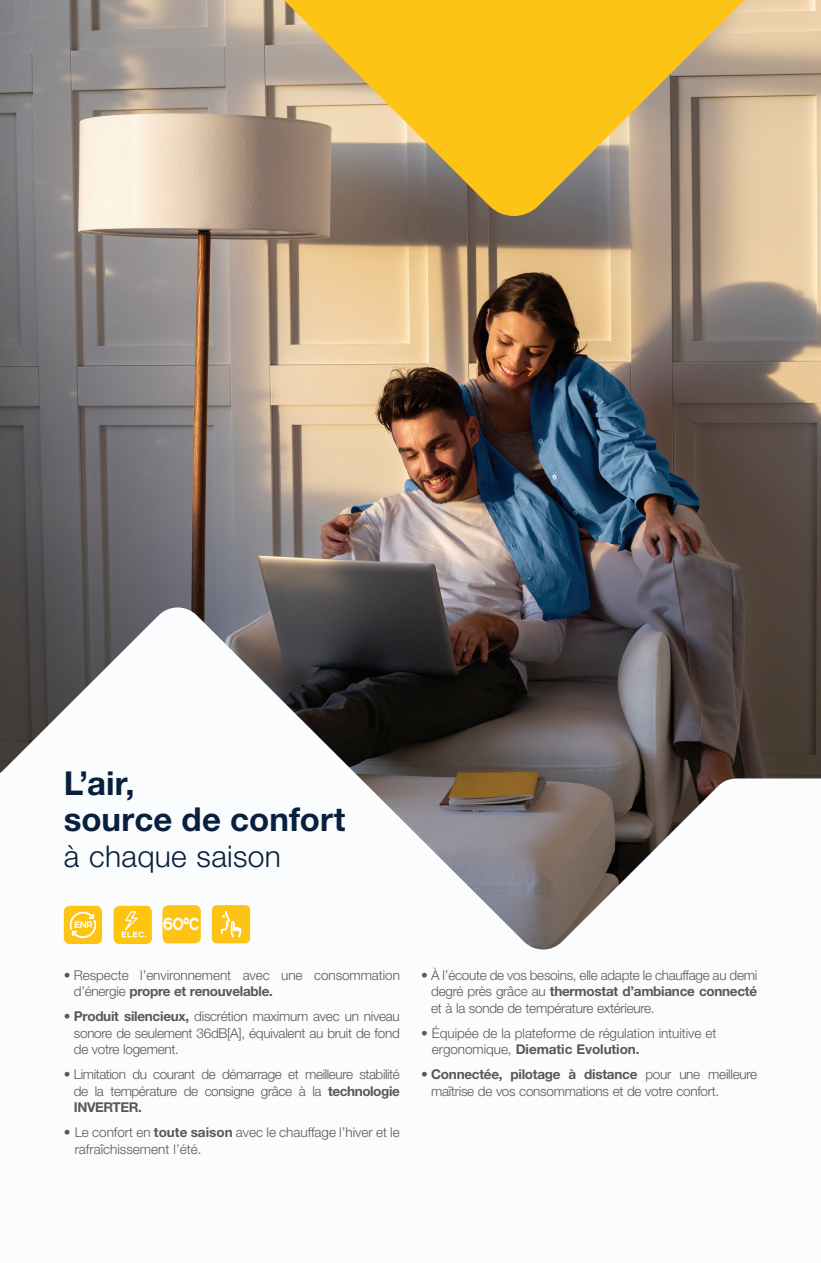
<style>
.page{position:relative;width:821px;height:1263px;background:#fff}
.page>*{position:absolute;margin:0;border:0;box-sizing:border-box;transform-origin:0 0}
.t1{font:700 33px/36px "Helvetica Neue LT Std";letter-spacing:.005em;color:#08203d}
.t2{font:300 30px "Helvetica Neue LT Std";letter-spacing:.01em;color:#08203d}
.t3{font:700 22.5px "Affect";color:#fff;scale:.8 1}
.t4{font:300 13.5px/16.5px "Helvetica Neue LT Std";letter-spacing:-.02em;color:#57585a}
.t5{font:300 13.5px/16.5px "Helvetica Neue LT Std";color:#57585a}
.s1{font-weight:700}
</style>
<div class="page">
<img style="left:0;top:0;width:821px;height:607px">
<svg style="left:0;top:607px;width:821px;height:343px"></svg>
<div style="left:64px;top:906px;width:38px;height:38px;background:#fec415;border-radius:6px"></div>
<svg style="left:70px;top:912px;width:26px;height:26px"></svg>
<div style="left:162px;top:905px;width:39px;height:38px;background:#fec415;border-radius:6px"></div>
<div style="left:212px;top:905px;width:38px;height:38px;background:#fec415;border-radius:5px"></div>
<svg style="left:221px;top:911px;width:20px;height:27px"></svg>
<svg style="left:22px;top:0;width:799px;height:216px"></svg>
<div style="left:114px;top:906px;width:38px;height:38px;background:#fec40e;border-radius:6px"></div>
<svg style="left:121px;top:911px;width:25px;height:26px"></svg>
<h1 class="t1" style="left:64px;top:764px;width:283px">L’air,<br>source de confort</h1>
<h2 class="t2" style="left:64px;top:838px;width:219px">à chaque saison</h2>
<h3 class="t3" style="left:163px;top:908px;width:47px">60°C</h3>
<p class="t4" style="left:74px;top:966px;width:328px;text-indent:-10px">• Respecte l’environnement avec une consommation d’énergie <span class="s1">propre et renouvelable.</span></p>
<p class="t4" style="left:74px;top:1008px;width:327px;text-align:justify;text-indent:-10px">• <span class="s1">Produit silencieux,</span> discrétion maximum avec un niveau sonore de seulement 36dB[A], équivalent au bruit de fond de votre logement.</p>
<p class="t4" style="left:74px;top:1066px;width:327px;text-align:justify;text-indent:-10px">• Limitation du courant de démarrage et meilleure stabilité de la température de consigne grâce à la <span class="s1">technologie INVERTER.</span></p>
<p class="t5" style="left:75px;top:1124px;width:326px;text-indent:-11px">• Le confort en <span class="s1">toute saison</span> avec le chauffage l’hiver et le rafraîchissement l’été.</p>
<p class="t4" style="left:431px;top:966px;width:327px;text-align:justify;text-indent:-10px">• À l’écoute de vos besoins, elle adapte le chauffage au demi degré près grâce au <span class="s1">thermostat d’ambiance connecté </span>et à la sonde de température extérieure.</p>
<p class="t4" style="left:432px;top:1024px;width:286px;text-indent:-11px">• Équipée de la plateforme de régulation intuitive et ergonomique, <span class="s1">Diematic Evolution.</span></p>
<p class="t4" style="left:431px;top:1066px;width:327px;text-indent:-10px">• <span class="s1">Connectée, pilotage à distance</span> pour une meilleure maîtrise de vos consommations et de votre confort.</p>
</div>
